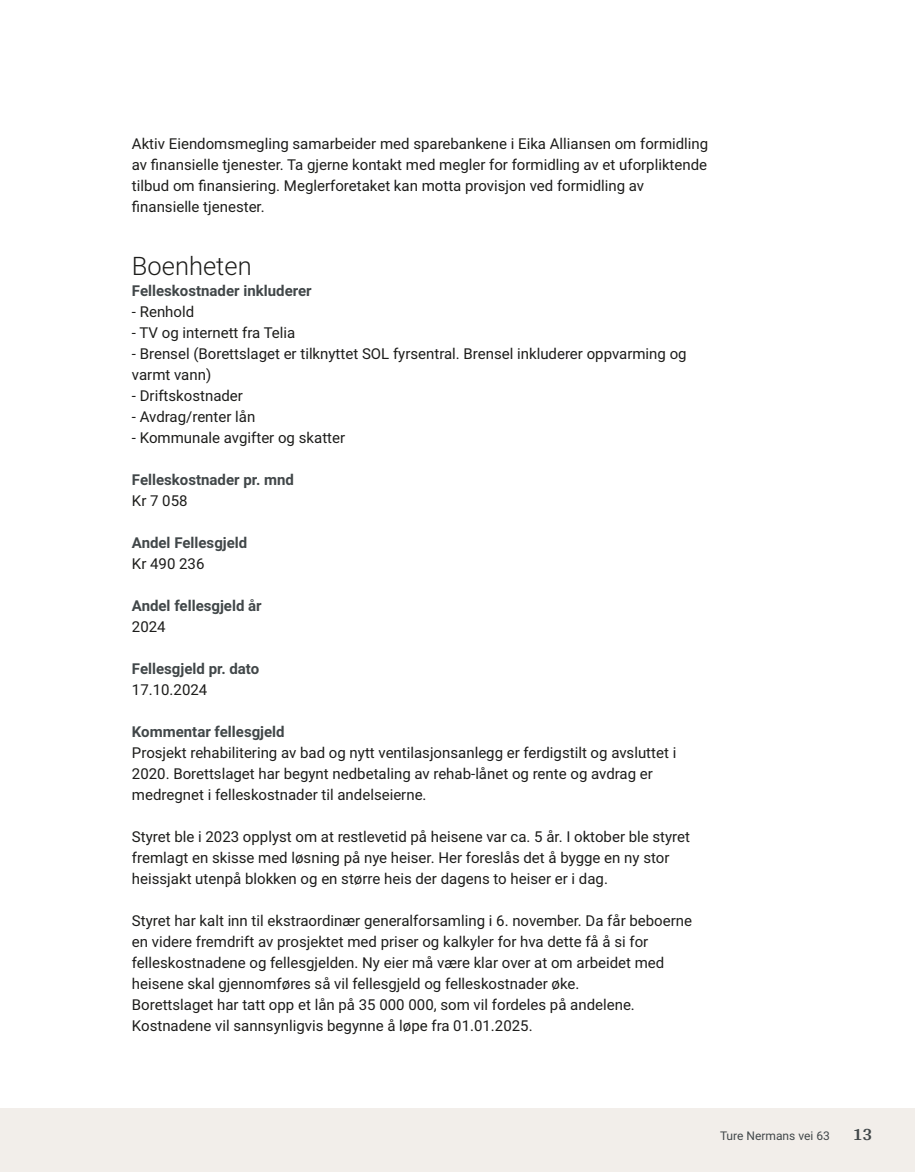
<style>
.page{position:relative;width:915px;height:1172px;background:#fff}
.page>*{position:absolute;margin:0;border:0;box-sizing:border-box;transform-origin:0 0}
.t1{font:300 25.5px "Roboto Vitec";color:#1d1d1b}
.t2{font:700 18px "Arya";color:#414749}
.t3{font:15px/21px "Roboto Vitec";color:#1d1d1b}
.t4{font:700 15px "Roboto Vitec";color:#414749}
.t5{font:12px "Roboto Vitec";color:#414749}
</style>
<div class="page">
<div style="left:0;top:1108px;width:914px;height:64px;background:#f2eeea"></div>
<p class="t3" style="left:132px;top:132px;width:577px">Aktiv Eiendomsmegling samarbeider med sparebankene i Eika Alliansen om formidling av finansielle tjenester. Ta gjerne kontakt med megler for formidling av et uforpliktende tilbud om finansiering. Meglerforetaket kan motta provisjon ved formidling av finansielle tjenester.</p>
<h1 class="t1" style="left:132px;top:248px;width:121px">Boenheten</h1>
<p class="t4" style="left:132px;top:280px;width:181px">Felleskostnader inkluderer</p>
<p class="t3" style="left:132px;top:300px;width:556px">‑ Renhold<br>‑ TV og internett fra Telia<br>‑ Brensel (Borettslaget er tilknyttet SOL fyrsentral. Brensel inkluderer oppvarming og varmt vann)<br>‑ Driftskostnader<br>‑ Avdrag/renter lån<br>‑ Kommunale avgifter og skatter</p>
<p class="t4" style="left:132px;top:469px;width:164px">Felleskostnader pr. mnd</p>
<p class="t3" style="left:132px;top:489px;width:57px">Kr 7 058</p>
<p class="t4" style="left:132px;top:532px;width:117px">Andel Fellesgjeld</p>
<p class="t3" style="left:132px;top:552px;width:74px">Kr 490 236</p>
<p class="t4" style="left:132px;top:595px;width:131px">Andel fellesgjeld år</p>
<p class="t3" style="left:132px;top:615px;width:35px">2024</p>
<p class="t4" style="left:132px;top:658px;width:129px">Fellesgjeld pr. dato</p>
<p class="t3" style="left:132px;top:678px;width:77px">17.10.2024</p>
<p class="t4" style="left:132px;top:721px;width:154px">Kommentar fellesgjeld</p>
<p class="t3" style="left:132px;top:741px;width:545px">Prosjekt rehabilitering av bad og nytt ventilasjonsanlegg er ferdigstilt og avsluttet i<br>2020. Borettslaget har begynt nedbetaling av rehab‑lånet og rente og avdrag er medregnet i felleskostnader til andelseierne.</p>
<p class="t3" style="left:132px;top:825px;width:559px">Styret ble i 2023 opplyst om at restlevetid på heisene var ca. 5 år. I oktober ble styret fremlagt en skisse med løsning på nye heiser. Her foreslås det å bygge en ny stor heissjakt utenpå blokken og en større heis der dagens to heiser er i dag.</p>
<p class="t3" style="left:132px;top:909px;width:561px">Styret har kalt inn til ekstraordinær generalforsamling i 6. november. Da får beboerne en videre fremdrift av prosjektet med priser og kalkyler for hva dette få å si for felleskostnadene og fellesgjelden. Ny eier må være klar over at om arbeidet med heisene skal gjennomføres så vil fellesgjeld og felleskostnader øke.<br>Borettslaget har tatt opp et lån på 35 000 000, som vil fordeles på andelene.<br>Kostnadene vil sannsynligvis begynne å løpe fra 01.01.2025.</p>
<p class="t5" style="left:719px;top:1127px;width:111px">Ture Nermans vei 63</p>
<p class="t2" style="left:852px;top:1123px;width:21px">13</p>
</div>
